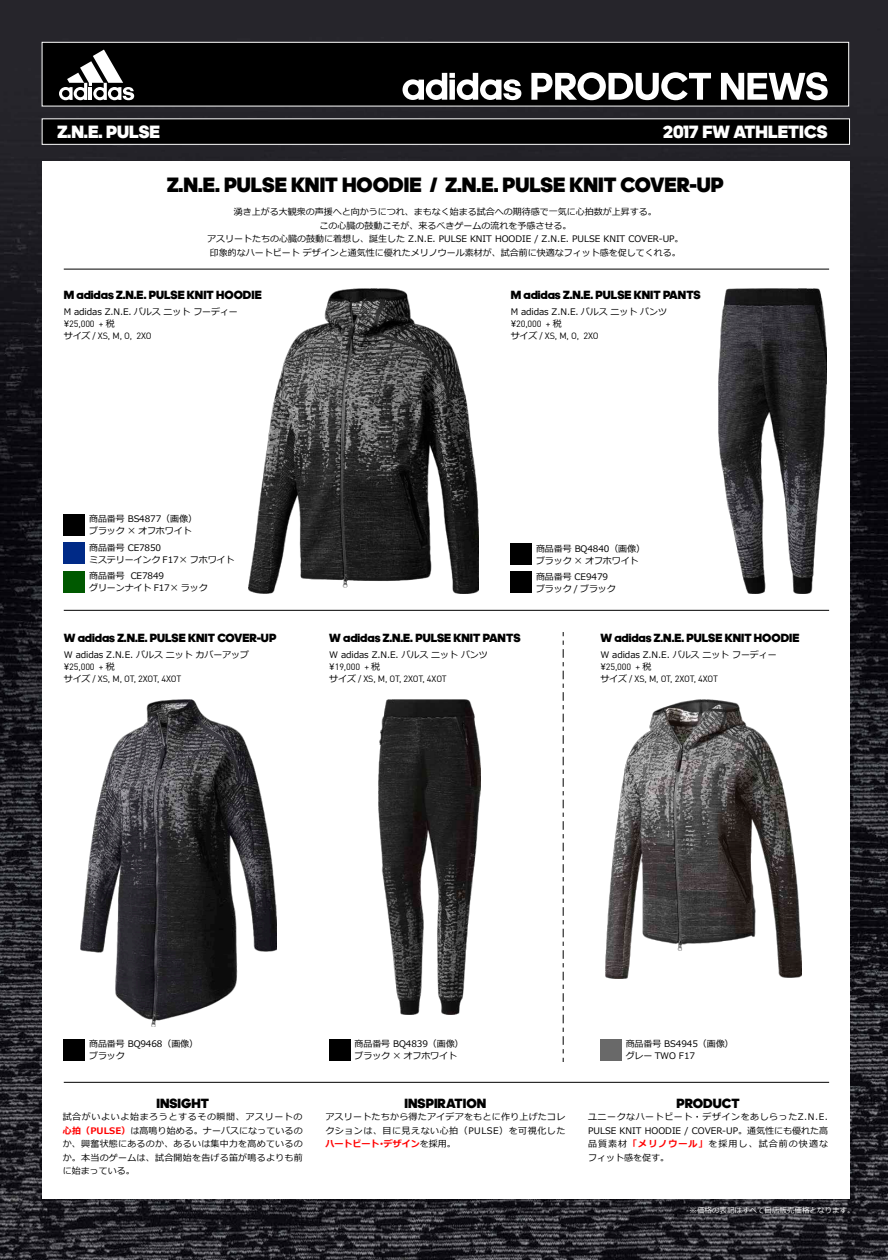
<style>
.page{position:relative;width:888px;height:1260px;background:#fff}
.page>*{position:absolute;margin:0;border:0;box-sizing:border-box;transform-origin:0 0}
.t1{font:900 21px "adineue PROTT";color:#000}
.t2{font:900 18px "adineue PROTT";color:#fff}
.t3{font:900 13.5px "adineue PROTT";color:#000}
.t4{font:900 12px "adineue PROTT";color:#000}
.t5{font:9px/13.5px "Meiryo";color:#000}
.t6{font:9px/12px "Adihaus DIN";letter-spacing:-.01em;color:#000}
.t7{font:7.5px "Meiryo";color:#fff}
.s1{font-family:"Meiryo"}
.s2{font-family:"Koz Go Pr 6 N"}
.s3{font-weight:700;color:#f00}
</style>
<div class="page">
<img style="left:0;top:0;width:888px;height:1260px">
<div style="left:42px;top:119px;width:808px;height:26px;background:#000;border:1px solid #fff"></div>
<div style="left:42px;top:42px;width:807px;height:64px;background:#000;border:1px solid #fff"></div>
<svg style="left:403px;top:73px;width:118px;height:27px"></svg>
<svg style="left:531px;top:72px;width:180px;height:28px"></svg>
<svg style="left:721px;top:72px;width:107px;height:28px"></svg>
<svg style="left:59px;top:50px;width:75px;height:50px"></svg>
<div style="left:43px;top:162px;width:807px;height:1037px;background:#fff"></div>
<hr style="left:64px;top:1082px;width:765px;height:1px;background:#000">
<hr style="left:64px;top:610px;width:765px;height:1px;background:#000">
<img style="left:248px;top:289px;width:231px;height:304px">
<div style="left:64px;top:514px;width:21px;height:22px;background:#000"></div>
<div style="left:64px;top:543px;width:21px;height:21px;background:#002a87"></div>
<div style="left:64px;top:571px;width:21px;height:21px;background:#005900"></div>
<div style="left:511px;top:544px;width:21px;height:21px;background:#000"></div>
<div style="left:511px;top:572px;width:21px;height:21px;background:#000"></div>
<img style="left:719px;top:289px;width:107px;height:304px">
<div style="left:64px;top:1039px;width:21px;height:21px;background:#000"></div>
<div style="left:329px;top:1039px;width:21px;height:21px;background:#000"></div>
<img style="left:81px;top:700px;width:195px;height:327px">
<div style="left:600px;top:1039px;width:22px;height:21px;background:#696969"></div>
<img style="left:605px;top:700px;width:196px;height:278px">
<img style="left:379px;top:700px;width:101px;height:314px">
<svg style="left:563px;top:632px;width:1px;height:430px"></svg>
<hr style="left:64px;top:269px;width:765px;height:1px;background:#000">
<h2 class="t2" style="left:57px;top:121px;width:104px">Z.N.E. PULSE</h2>
<h2 class="t2" style="left:663px;top:121px;width:166px">2017 FW ATHLETICS</h2>
<h1 class="t1" style="left:167px;top:172px;width:558px">Z.N.E. PULSE KNIT HOODIE / Z.N.E. PULSE KNIT COVER-UP</h1>
<p class="t5" style="left:207px;top:205px;width:478px;text-align:center">湧き上がる大観衆の声援へと向かうにつれ、まもなく始まる試合への期待感で一気に心拍数が上昇する。<br>この心臓の鼓動こそが、来るべきゲームの流れを予感させる。<br>アスリートたちの心臓の鼓動に着想し、誕生した Z.N.E. PULSE KNIT HOODIE / Z.N.E. PULSE KNIT COVER-UP。印象的なハートビート デザインと通気性に優れたメリノウール素材が、試合前に快適なフィット感を促してくれる。</p>
<h3 class="t4" style="left:64px;top:287px;width:199px">M adidas Z.N.E. PULSE KNIT HOODIE</h3>
<p class="t5" style="left:64px;top:305px;width:176px">M adidas Z.N.E. パルス ニット フーディー</p>
<p class="t6" style="left:64px;top:316px;width:89px"><span class="s1">¥</span>25,000 + <span class="s1">税<br>サイズ</span> / XS, M, O, 2XO</p>
<h3 class="t4" style="left:511px;top:287px;width:192px">M adidas Z.N.E. PULSE KNIT PANTS</h3>
<p class="t5" style="left:511px;top:305px;width:158px">M adidas Z.N.E. パルス ニット パンツ</p>
<p class="t6" style="left:511px;top:316px;width:89px"><span class="s1">¥</span>20,000 + <span class="s1">税<br>サイズ</span> / XS, M, O, 2XO</p>
<p class="t5" style="left:89px;top:513px;width:109px;line-height:12px">商品番号 BS4877（画像）ブラック <span class="s2">×</span> オフホワイト</p>
<p class="t5" style="left:89px;top:541px;width:147px;line-height:12px">商品番号 CE7850<br>ミステリーインク F17<span class="s2">×</span> フホワイト</p>
<p class="t5" style="left:89px;top:570px;width:120px;line-height:12px">商品番号 CE7849<br>グリーンナイト F17<span class="s2">×</span> ラック</p>
<h3 class="t4" style="left:64px;top:631px;width:214px">W adidas Z.N.E. PULSE KNIT COVER-UP</h3>
<p class="t5" style="left:64px;top:648px;width:187px">W adidas Z.N.E. パルス ニット カバーアップ</p>
<p class="t6" style="left:64px;top:660px;width:119px"><span class="s1">¥</span>25,000 + <span class="s1">税<br>サイズ</span> / XS, M, OT, 2XOT, 4XOT</p>
<p class="t5" style="left:536px;top:542px;width:111px;line-height:12px">商品番号 BQ4840（画像）ブラック <span class="s2">×</span> オフホワイト</p>
<p class="t5" style="left:536px;top:571px;width:81px;line-height:12px">商品番号 CE9479ブラック / ブラック</p>
<h3 class="t4" style="left:329px;top:631px;width:193px">W adidas Z.N.E. PULSE KNIT PANTS</h3>
<p class="t5" style="left:329px;top:648px;width:160px">W adidas Z.N.E. パルス ニット パンツ</p>
<p class="t6" style="left:329px;top:660px;width:119px"><span class="s1">¥</span>19,000 + <span class="s1">税<br>サイズ</span> / XS, M, OT, 2XOT, 4XOT</p>
<h3 class="t4" style="left:600px;top:631px;width:201px">W adidas Z.N.E. PULSE KNIT HOODIE</h3>
<p class="t5" style="left:600px;top:648px;width:178px">W adidas Z.N.E. パルス ニット フーディー</p>
<p class="t6" style="left:600px;top:660px;width:119px"><span class="s1">¥</span>25,000 + <span class="s1">税<br>サイズ</span> / XS, M, OT, 2XOT, 4XOT</p>
<p class="t5" style="left:89px;top:1038px;width:111px;line-height:12px">商品番号 BQ9468（画像）ブラック</p>
<p class="t5" style="left:355px;top:1038px;width:111px;line-height:12px">商品番号 BQ4839（画像）ブラック <span class="s2">×</span> オフホワイト</p>
<h3 class="t3" style="left:156px;top:1095px;width:54px">INSIGHT</h3>
<p class="t5" style="left:63px;top:1111px;width:242px;text-align:justify">試合がいよいよ始まろうとするその瞬間、アスリートの<span class="s3">心拍（PULSE）</span>は高鳴り始める。ナーバスになっているのか、興奮状態にあるのか、あるいは集中力を高めているのか。本当のゲームは、試合開始を告げる笛が鳴るよりも前に始まっている。</p>
<h3 class="t3" style="left:405px;top:1095px;width:83px">INSPIRATION</h3>
<p class="t5" style="left:325px;top:1111px;width:242px;text-align:justify">アスリートたちから得たアイデアをもとに作り上げたコレクションは、目に見えない心拍（PULSE）を可視化した<span class="s3">ハートビート･デザイン</span>を採用。</p>
<p class="t5" style="left:626px;top:1038px;width:109px;line-height:12px">商品番号 BS4945（画像）グレー TWO F17</p>
<h3 class="t3" style="left:677px;top:1095px;width:65px">PRODUCT</h3>
<p class="t5" style="left:588px;top:1111px;width:242px;text-align:justify">ユニークなハートビート・デザインをあしらったZ.N.E.<br>PULSE KNIT HOODIE / COVER-UP。通気性にも優れた高品質素材<span class="s3">「メリノウール」</span>を採用し、試合前の快適なフィット感を促す。</p>
<p class="t7" style="left:690px;top:1206px;width:166px">※価格の表記はすべて自店販売価格となります。</p>
</div>
